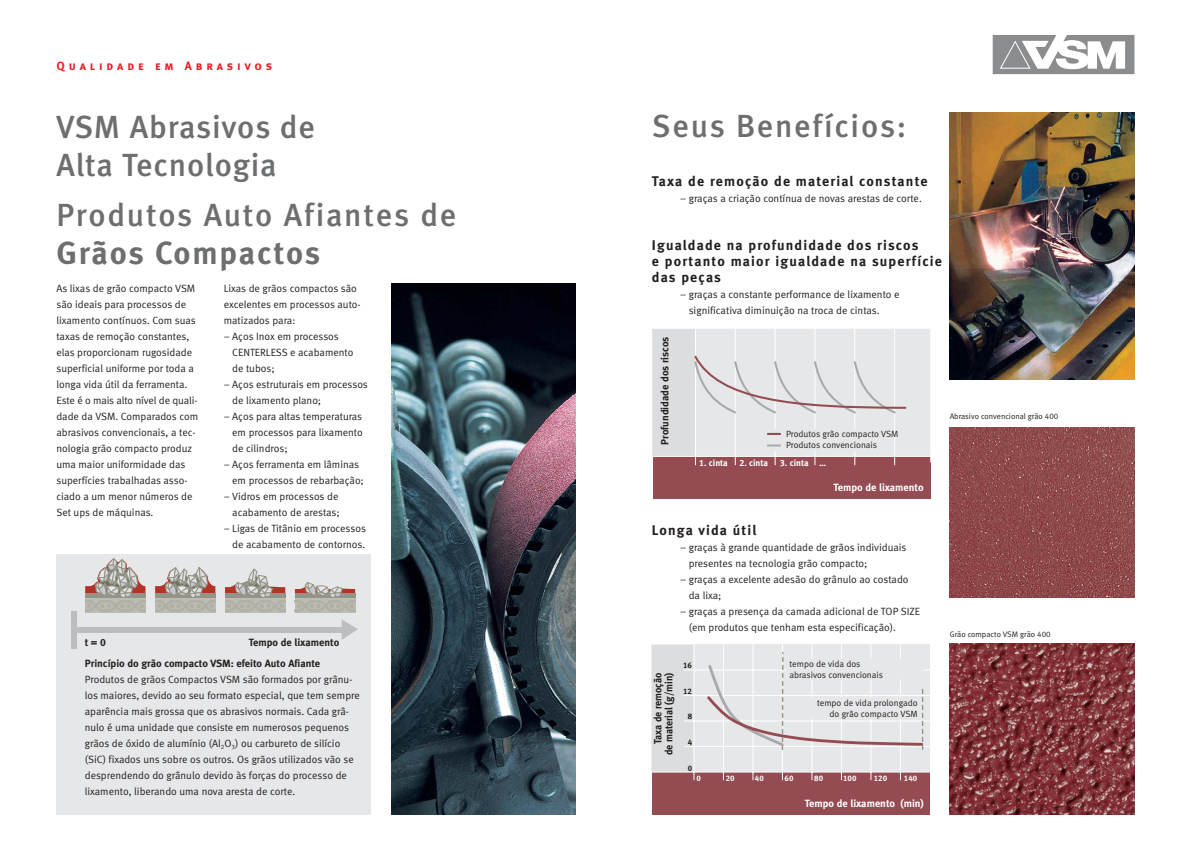
<style>
.page{position:relative;width:1191px;height:842px;background:#fff}
.page>*{position:absolute;margin:0;border:0;box-sizing:border-box;transform-origin:0 0}
.t1{font:32px "Meta Medium LF";letter-spacing:.055em;color:#6c6e70}
.t2{font:32px/38.4px "Meta Medium LF";letter-spacing:.025em;color:#6c6e70}
.t3{font:32px "Meta Bold LF";letter-spacing:.055em;color:#6c6e70}
.t4{font:14px/16px "Meta Bold LF";letter-spacing:.085em;color:#231f20}
.t5{font:12px "Meta Bold LF Caps";letter-spacing:.33em;color:#ed1c24}
.t6{font:10.5px/16px "Meta Normal LF";color:#231f20}
.t7{font:10.5px/20.8px "Meta Bold LF";color:#231f20}
.t8{font:10.5px "Meta Bold LF";color:#fff}
.t9{font:10.5px/11px "Meta Bold LF";color:#231f20;text-align:right;scale:.95 1}
.t10{font:9px/11px "Meta Normal LF";color:#231f20}
.t11{font:9px "Meta Bold LF";letter-spacing:-.005em;color:#fff}
.t12{font:8px "Meta Normal LF";color:#231f20}
.t13{font:8px "Meta Bold LF";color:#fff}
.t14{font:8px "Meta Bold LF";color:#231f20}
</style>
<div class="page">
<svg style="left:992px;top:35px;width:142px;height:39px"></svg>
<div style="left:56px;top:554px;width:315px;height:260px;background:#e6e7e8"></div>
<div style="left:71px;top:611px;width:6px;height:37px;background:#bbbdbf"></div>
<div style="left:73px;top:627px;width:273px;height:5px;background:#bbbdbf"></div>
<svg style="left:342px;top:620px;width:16px;height:20px"></svg>
<div style="left:85px;top:599px;width:60px;height:14px;background:#bdbcb2"></div>
<svg style="left:85px;top:558px;width:60px;height:54px"></svg>
<div style="left:155px;top:599px;width:60px;height:14px;background:#bdbcb2"></div>
<svg style="left:155px;top:567px;width:60px;height:45px"></svg>
<div style="left:225px;top:599px;width:60px;height:14px;background:#bdbcb2"></div>
<svg style="left:225px;top:568px;width:60px;height:44px"></svg>
<div style="left:295px;top:599px;width:60px;height:14px;background:#bdbcb2"></div>
<svg style="left:295px;top:582px;width:60px;height:30px"></svg>
<img style="left:949px;top:113px;width:185px;height:266px">
<img style="left:391px;top:284px;width:184px;height:530px">
<div style="left:652px;top:456px;width:278px;height:42px;background:#944b52"></div>
<div style="left:695px;top:329px;width:235px;height:127px;background:#e6e7e8"></div>
<div style="left:652px;top:329px;width:43px;height:127px;background:#dcddde"></div>
<hr style="left:695px;top:329px;width:1px;height:136px;background:#fff">
<hr style="left:735px;top:329px;width:1px;height:136px;background:#fff">
<hr style="left:775px;top:329px;width:1px;height:136px;background:#fff">
<hr style="left:814px;top:329px;width:1px;height:136px;background:#fff">
<hr style="left:854px;top:329px;width:1px;height:136px;background:#fff">
<hr style="left:652px;top:456px;width:278px;height:1px;background:#fff">
<hr style="left:894px;top:329px;width:1px;height:136px;background:#fff">
<svg style="left:694px;top:354px;width:213px;height:61px"></svg>
<div style="left:772px;top:429px;width:119px;height:21px;background:#e6e7e8"></div>
<svg style="left:768px;top:433px;width:12px;height:2px"></svg>
<svg style="left:768px;top:444px;width:12px;height:2px"></svg>
<div style="left:694px;top:644px;width:235px;height:128px;background:#e6e7e8"></div>
<div style="left:652px;top:644px;width:42px;height:128px;background:#dcddde"></div>
<div style="left:652px;top:772px;width:277px;height:42px;background:#944b52"></div>
<hr style="left:693px;top:644px;width:1px;height:136px;background:#fff">
<hr style="left:723px;top:644px;width:1px;height:136px;background:#fff">
<hr style="left:752px;top:644px;width:1px;height:136px;background:#fff">
<hr style="left:782px;top:644px;width:1px;height:136px;background:#fff">
<hr style="left:811px;top:644px;width:1px;height:136px;background:#fff">
<hr style="left:841px;top:644px;width:1px;height:136px;background:#fff">
<hr style="left:870px;top:644px;width:1px;height:136px;background:#fff">
<hr style="left:900px;top:644px;width:1px;height:136px;background:#fff">
<hr style="left:684px;top:746px;width:245px;height:1px;background:#fff">
<hr style="left:684px;top:721px;width:245px;height:1px;background:#fff">
<hr style="left:684px;top:695px;width:245px;height:1px;background:#fff">
<hr style="left:684px;top:670px;width:245px;height:1px;background:#fff">
<hr style="left:652px;top:772px;width:277px;height:1px;background:#fff">
<svg style="left:704px;top:651px;width:220px;height:100px"></svg>
<img style="left:949px;top:427px;width:185px;height:170px">
<img style="left:949px;top:644px;width:185px;height:170px">
<p class="t5" style="left:56px;top:58px;width:217px">Qualidade em Abrasivos</p>
<h1 class="t2" style="left:56px;top:110px;width:260px">VSM Abrasivos de<br>Alta Tecnologia</h1>
<h1 class="t1" style="left:56px;top:203px;width:401px">Produtos Auto Afiantes de</h1>
<h1 class="t3" style="left:56px;top:241px;width:265px">Grãos Compactos</h1>
<p class="t6" style="left:56px;top:281px;width:143px">As lixas de grão compacto VSM são ideais para processos de lixamento contínuos. Com suas taxas de remoção constantes, elas proporcionam rugosidade superficial uniforme por toda a longa vida útil da ferramenta.<br>Este é o mais alto nível de quali&shy;dade da VSM. Comparados com abrasivos convencionais, a tec&shy;nologia grão compacto produz uma maior uniformidade das superfícies trabalhadas asso&shy;ciado a um menor números de<br>Set ups de máquinas.</p>
<p class="t6" style="left:224px;top:281px;width:138px">Lixas de grãos compactos são excelentes em processos auto&shy;matizados para:</p>
<p class="t6" style="left:232px;top:329px;width:123px;text-indent:-9px">– Aços Inox em processos<br>CENTERLESS e acabamento de tubos;</p>
<p class="t6" style="left:232px;top:377px;width:137px;text-indent:-9px">– Aços estruturais em processos de lixamento plano;</p>
<p class="t6" style="left:232px;top:409px;width:132px;text-align:justify;text-indent:-9px">– Aços para altas temperaturas em processos para lixamento de cilindros;</p>
<p class="t6" style="left:232px;top:457px;width:133px;text-indent:-9px">– Aços ferramenta em lâminas em processos de rebarbação;</p>
<p class="t6" style="left:224px;top:489px;width:117px;text-align:right">– Vidros em processos de acabamento de arestas;</p>
<p class="t6" style="left:224px;top:521px;width:144px;text-align:right">– Ligas de Titânio em processos de acabamento de contornos.</p>
<p class="t7" style="left:85px;top:633px;width:256px;text-indent:164px">Tempo de lixamento<br>Princípio do grão compacto VSM: efeito Auto Afiante</p>
<p class="t6" style="left:85px;top:672px;width:276px">Produtos de grãos Compactos VSM são formados por grânu&shy;los maiores, devido ao seu formato especial, que tem sempre aparência mais grossa que os abrasivos normais. Cada grâ&shy;nulo é uma unidade que consiste em numerosos pequenos grãos de óxido de alumínio (Al<sub>2</sub>O<sub>3</sub>) ou carbureto de silício (SiC) fixados uns sobre os outros. Os grãos utilizados vão se desprendendo do grânulo devido às forças do processo de lixamento, liberando uma nova aresta de corte.</p>
<p class="t7" style="left:85px;top:633px;width:23px">t= 0</p>
<h1 class="t1" style="left:652px;top:114px;width:256px">Seus Benefícios:</h1>
<h2 class="t4" style="left:652px;top:174px;width:277px">Taxa de remoção de material constante</h2>
<p class="t6" style="left:680px;top:191px;width:243px">– graças a criação contínua de novas arestas de corte.</p>
<h2 class="t4" style="left:652px;top:238px;width:291px">Igualdade na profundidade dos riscos<br>e portanto maior igualdade na superfície das peças</h2>
<p class="t6" style="left:689px;top:287px;width:212px;text-indent:-9px">– graças a constante performance de lixamento e significativa diminuição na troca de cintas.</p>
<p class="t7" style="left:655px;top:445px;width:110px;rotate:-90deg">Profundidade dos riscos</p>
<p class="t10" style="left:786px;top:429px;width:114px">Produtos grão compacto VSM<br>Produtos convencionais</p>
<p class="t11" style="left:699px;top:460px;width:30px">1. cinta</p>
<p class="t11" style="left:739px;top:460px;width:30px">2. cinta</p>
<p class="t11" style="left:780px;top:460px;width:48px">3. cinta …</p>
<p class="t8" style="left:833px;top:484px;width:92px">Tempo de lixamento</p>
<p class="t12" style="left:949px;top:413px;width:110px">Abrasivo convencional grão 400</p>
<h2 class="t4" style="left:652px;top:523px;width:106px">Longa vida útil</h2>
<p class="t6" style="left:689px;top:540px;width:219px;text-indent:-9px">– graças à grande quantidade de grãos individuais presentes na tecnologia grão compacto;</p>
<p class="t6" style="left:689px;top:572px;width:221px;text-indent:-9px">– graças a excelente adesão do grânulo ao costado da lixa;</p>
<p class="t6" style="left:689px;top:604px;width:233px;text-indent:-9px">– graças a presença da camada adicional de TOP SIZE (em produtos que tenham esta especificação).</p>
<p class="t9" style="left:653px;top:755px;width:88px;rotate:-90deg">Taxa de remoção de material (g/min)</p>
<p class="t14" style="left:683px;top:662px;width:10px">16</p>
<p class="t14" style="left:683px;top:688px;width:10px">12</p>
<p class="t14" style="left:688px;top:714px;width:6px">8</p>
<p class="t14" style="left:688px;top:739px;width:6px">4</p>
<p class="t14" style="left:688px;top:765px;width:6px">0</p>
<p class="t13" style="left:696px;top:775px;width:6px">0</p>
<p class="t10" style="left:789px;top:659px;width:95px">tempo de vida dos abrasivos convencionais</p>
<p class="t10" style="left:817px;top:698px;width:102px;text-align:right">tempo de vida prolongado do grão compacto VSM</p>
<p class="t13" style="left:726px;top:775px;width:10px">20</p>
<p class="t13" style="left:755px;top:775px;width:10px">40</p>
<p class="t13" style="left:784px;top:775px;width:10px">60</p>
<p class="t13" style="left:814px;top:775px;width:10px">80</p>
<p class="t13" style="left:843px;top:775px;width:15px">100</p>
<p class="t13" style="left:873px;top:775px;width:15px">120</p>
<p class="t13" style="left:904px;top:775px;width:15px">140</p>
<p class="t8" style="left:805px;top:800px;width:121px">Tempo de lixamento (min)</p>
<p class="t12" style="left:949px;top:631px;width:102px">Grão compacto VSM grão 400</p>
</div>
